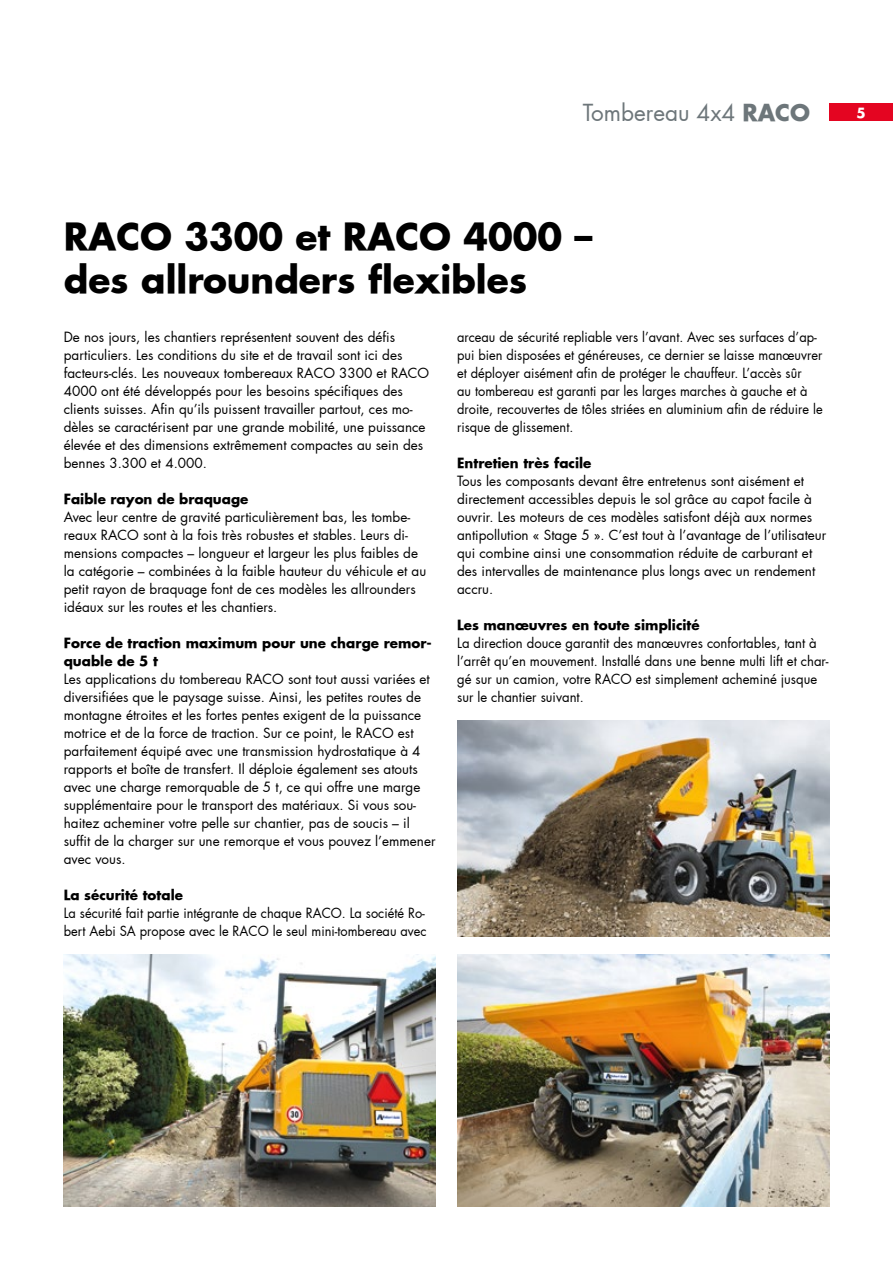
<style>
.page{position:relative;width:893px;height:1263px;background:#fff}
.page>*{position:absolute;margin:0;border:0;box-sizing:border-box;transform-origin:0 0}
.t1{font:700 36px/43.2px "Futura";color:#000}
.t2{font:22.5px "Futura";color:#6d767a}
.t3{font:13.5px/18px "Futura";color:#000}
.t4{font:13.5px/18px "Futura";color:#000;scale:.95 1}
.t5{font:700 13.5px/18px "Futura";color:#000}
.t6{font:700 13.5px "Futura";color:#fff}
.s1{font-weight:700}
</style>
<div class="page">
<div style="left:829px;top:104px;width:64px;height:17px;background:#e40521"></div>
<img style="left:64px;top:954px;width:372px;height:252px">
<img style="left:457px;top:954px;width:372px;height:252px">
<img style="left:457px;top:720px;width:372px;height:216px">
<h2 class="t2" style="left:583px;top:98px;width:229px">Tombereau 4x4 <span class="s1">RACO</span></h2>
<p class="t6" style="left:856px;top:104px;width:11px">5</p>
<h1 class="t1" style="left:64px;top:214px;width:530px">RACO 3300 et RACO 4000 – des allrounders flexibles</h1>
<p class="t3" style="left:64px;top:328px;width:367px">De nos jours, les chantiers représentent souvent des défis particuliers. Les conditions du site et de travail sont ici des facteurs-clés. Les nouveaux tombereaux RACO 3300 et RACO 4000 ont été développés pour les besoins spécifiques des clients suisses. Afin qu’ils puissent travailler partout, ces mo&shy;dèles se caractérisent par une grande mobilité, une puissance élevée et des dimensions extrêmement compactes au sein des bennes 3.300 et 4.000.</p>
<p class="t5" style="left:64px;top:490px;width:186px">Faible rayon de braquage</p>
<p class="t3" style="left:64px;top:508px;width:364px">Avec leur centre de gravité particulièrement bas, les tombe&shy;reaux RACO sont à la fois très robustes et stables. Leurs di&shy;mensions compactes – longueur et largeur les plus faibles de la catégorie – combinées à la faible hauteur du véhicule et au petit rayon de braquage font de ces modèles les allrounders idéaux sur les routes et les chantiers.</p>
<p class="t5" style="left:64px;top:634px;width:369px">Force de traction maximum pour une charge remor&shy;quable de 5 t</p>
<p class="t3" style="left:64px;top:670px;width:373px">Les applications du tombereau RACO sont tout aussi variées et diversifiées que le paysage suisse. Ainsi, les petites routes de montagne étroites et les fortes pentes exigent de la puissance motrice et de la force de traction. Sur ce point, le RACO est parfaitement équipé avec une transmission hydrostatique à 4 rapports et boîte de transfert. Il déploie également ses atouts avec une charge remorquable de 5 t, ce qui offre une marge supplémentaire pour le transport des matériaux. Si vous sou&shy;haitez acheminer votre pelle sur chantier, pas de soucis – il suffit de la charger sur une remorque et vous pouvez l’emmener avec vous.</p>
<p class="t5" style="left:64px;top:886px;width:121px">La sécurité totale</p>
<p class="t4" style="left:64px;top:904px;width:383px">La sécurité fait partie intégrante de chaque RACO. La société Ro&shy;bert Aebi SA propose avec le RACO le seul mini-tombereau avec</p>
<p class="t4" style="left:457px;top:328px;width:386px">arceau de sécurité repliable vers l’avant. Avec ses surfaces d’ap&shy;pui bien disposées et généreuses, ce dernier se laisse manœuvrer et déployer aisément afin de protéger le chauffeur. L’accès sûr<br>au tombereau est garanti par les larges marches à gauche et à droite, recouvertes de tôles striées en aluminium afin de réduire le risque de glissement.</p>
<p class="t5" style="left:457px;top:454px;width:136px">Entretien très facile</p>
<p class="t3" style="left:457px;top:472px;width:371px">Tous les composants devant être entretenus sont aisément et directement accessibles depuis le sol grâce au capot facile à ouvrir. Les moteurs de ces modèles satisfont déjà aux normes antipollution « Stage 5 ». C’est tout à l’avantage de l’utilisateur qui combine ainsi une consommation réduite de carburant et des intervalles de maintenance plus longs avec un rendement accru.</p>
<p class="t5" style="left:457px;top:616px;width:244px">Les manœuvres en toute simplicité</p>
<p class="t3" style="left:457px;top:634px;width:373px">La direction douce garantit des manœuvres confortables, tant à l’arrêt qu’en mouvement. Installé dans une benne multi lift et char&shy;gé sur un camion, votre RACO est simplement acheminé jusque sur le chantier suivant.</p>
</div>
